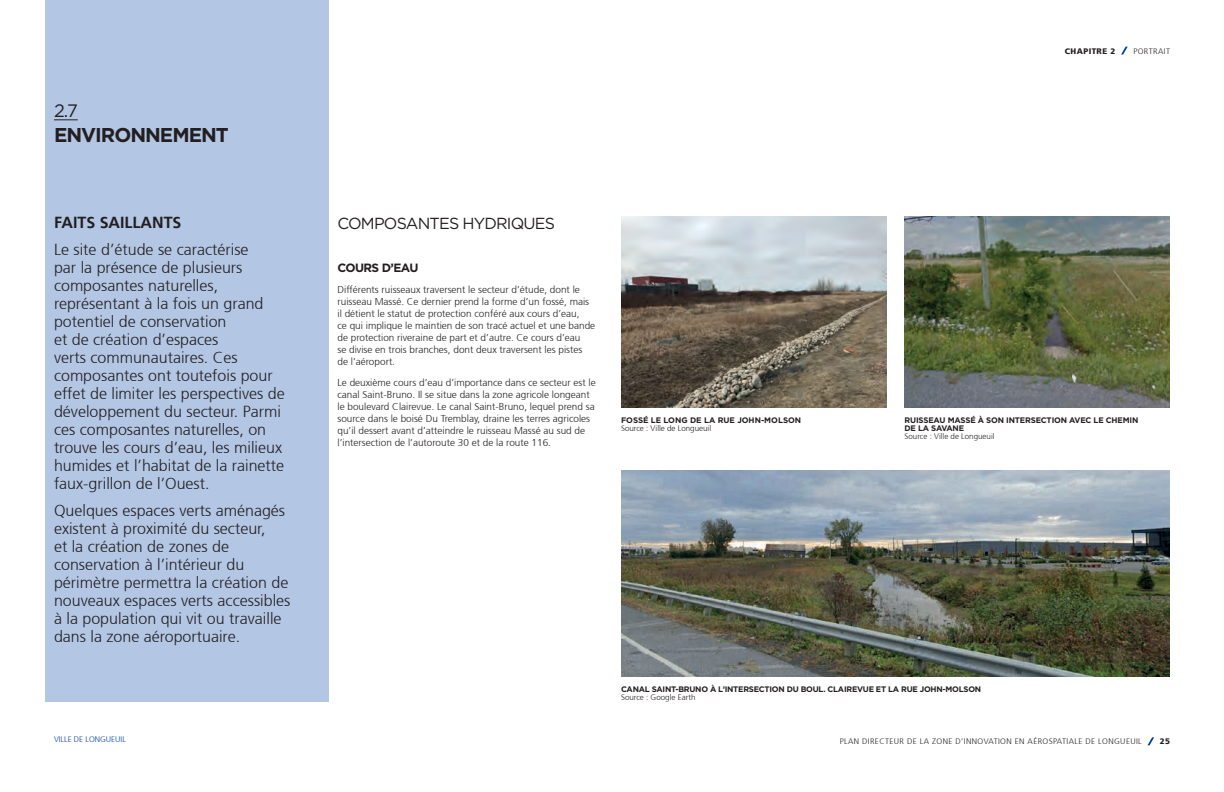
<style>
.page{position:relative;width:1224px;height:792px;background:#fff}
.page>*{position:absolute;margin:0;border:0;box-sizing:border-box;transform-origin:0 0}
.t1{font:700 20px "Gotham";letter-spacing:-.05em;color:#231f20}
.t2{font:18px "Gotham";color:#231f20}
.t3{font:300 16px/18px "Frutiger 45";color:#231f20}
.t4{font:16px "Gotham";letter-spacing:-.05em;color:#231f20}
.t5{font:700 16px "Frutiger 65";color:#231f20}
.t6{font:700 12px "Gotham";letter-spacing:-.05em;color:#231f20}
.t7{font:300 10px/12px "Frutiger 45";color:#231f20}
.t8{font:700 8px/8px "Gotham";letter-spacing:-.03em;color:#231f20}
.t9{font:300 8px "Frutiger 45";letter-spacing:.05em;color:#231f20}
.t10{font:300 8px "Frutiger 45";color:#231f20}
.t11{font:700 8px "Gotham";color:#231f20}
.t12{font:300 8px "Frutiger 45";color:#0040a6}
.t13{font:900 8px "Frutiger 75";letter-spacing:.05em;color:#231f20}
</style>
<div class="page">
<svg style="left:1121px;top:47px;width:7px;height:8px"></svg>
<svg style="left:1148px;top:737px;width:6px;height:8px"></svg>
<div style="left:45px;top:0;width:283px;height:702px;background:#b3c6e4"></div>
<img style="left:621px;top:216px;width:265px;height:192px">
<img style="left:904px;top:216px;width:266px;height:192px">
<svg style="left:54px;top:120px;width:24px;height:1px"></svg>
<img style="left:621px;top:470px;width:549px;height:207px">
<h2 class="t2" style="left:54px;top:100px;width:25px">2.7</h2>
<h1 class="t1" style="left:54px;top:122px;width:176px">ENVIRONNEMENT</h1>
<h3 class="t5" style="left:54px;top:213px;width:129px">FAITS SAILLANTS</h3>
<p class="t3" style="left:54px;top:241px;width:232px">Le site d’étude se caractérise<br>par la présence de plusieurs composantes naturelles, représentant à la fois un grand potentiel de conservation<br>et de création d’espaces<br>verts communautaires. Ces composantes ont toutefois pour effet de limiter les perspectives de développement du secteur. Parmi ces composantes naturelles, on trouve les cours d’eau, les milieux humides et l’habitat de la rainette faux-grillon de l’Ouest.</p>
<p class="t3" style="left:54px;top:502px;width:238px">Quelques espaces verts aménagés existent à proximité du secteur,<br>et la création de zones de conservation à l’intérieur du périmètre permettra la création de nouveaux espaces verts accessibles à la population qui vit ou travaille dans la zone aéroportuaire.</p>
<p class="t13" style="left:1065px;top:46px;width:52px">CHAPITRE 2</p>
<p class="t9" style="left:1133px;top:46px;width:38px">PORTRAIT</p>
<h3 class="t4" style="left:338px;top:213px;width:219px">COMPOSANTES HYDRIQUES</h3>
<p class="t6" style="left:338px;top:260px;width:82px">COURS D’EAU</p>
<p class="t7" style="left:338px;top:284px;width:259px">Différents ruisseaux traversent le secteur d’étude, dont le ruisseau Massé. Ce dernier prend la forme d’un fossé, mais il détient le statut de protection conféré aux cours d’eau,<br>ce qui implique le maintien de son tracé actuel et une bande de protection riveraine de part et d’autre. Ce cours d’eau<br>se divise en trois branches, dont deux traversent les pistes de l’aéroport.</p>
<p class="t7" style="left:338px;top:377px;width:260px">Le deuxième cours d’eau d’importance dans ce secteur est le canal Saint-Bruno. Il se situe dans la zone agricole longeant le boulevard Clairevue. Le canal Saint-Bruno, lequel prend sa source dans le boisé Du Tremblay, draine les terres agricoles qu’il dessert avant d’atteindre le ruisseau Massé au sud de l’intersection de l’autoroute 30 et de la route 116.</p>
<p class="t11" style="left:621px;top:414px;width:182px">FOSSÉ LE LONG DE LA RUE JOHN-MOLSON</p>
<p class="t10" style="left:621px;top:423px;width:92px">Source : Ville de Longueuil</p>
<p class="t8" style="left:904px;top:416px;width:235px">RUISSEAU MASSÉ À SON INTERSECTION AVEC LE CHEMIN<br>DE LA SAVANE</p>
<p class="t10" style="left:904px;top:431px;width:92px">Source : Ville de Longueuil</p>
<p class="t8" style="left:621px;top:685px;width:362px">CANAL SAINT-BRUNO À L’INTERSECTION DU BOUL. CLAIREVUE ET LA RUE JOHN-MOLSON</p>
<p class="t10" style="left:621px;top:693px;width:76px">Source : Google Earth</p>
<p class="t12" style="left:54px;top:735px;width:73px">VILLE DE LONGUEUIL</p>
<p class="t9" style="left:840px;top:737px;width:304px">PLAN DIRECTEUR DE LA ZONE D’INNOVATION EN AÉROSPATIALE DE LONGUEUIL</p>
<p class="t13" style="left:1160px;top:737px;width:12px">25</p>
</div>
